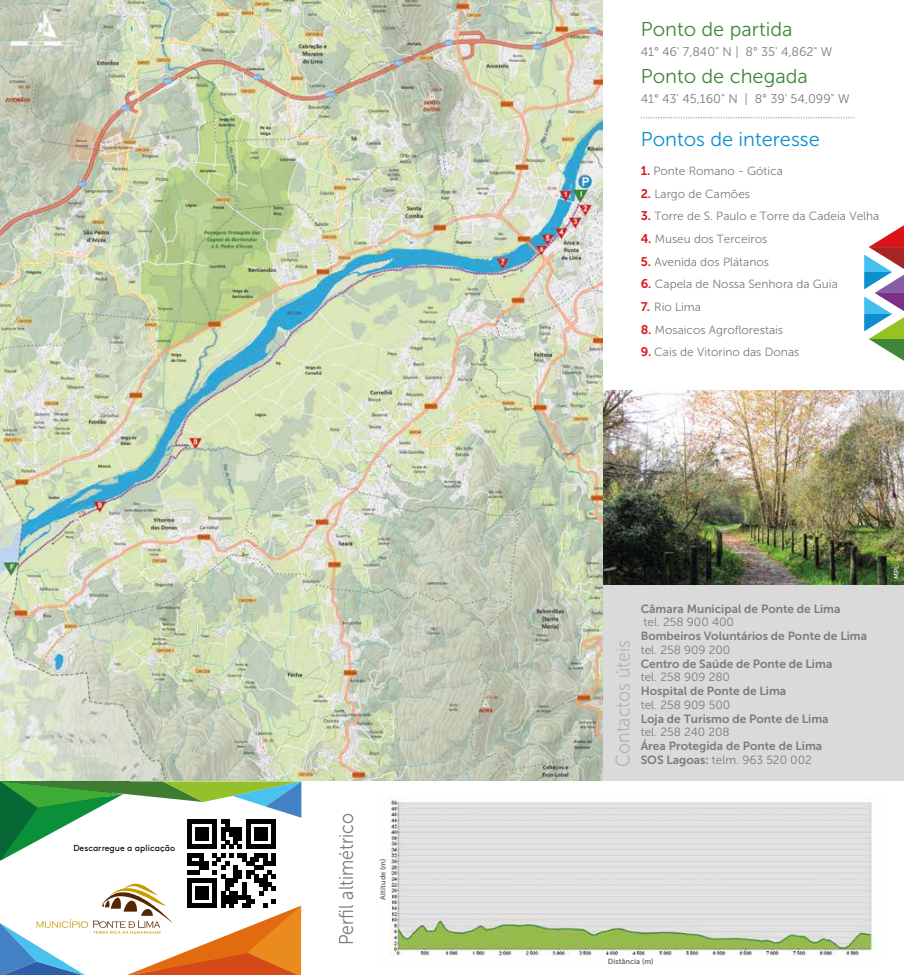
<style>
.page{position:relative;width:904px;height:975px;background:#fff}
.page>*{position:absolute;margin:0;border:0;box-sizing:border-box;transform-origin:0 0}
.t1{font:20px "Museo Sans 300";color:#408739}
.t2{font:20px "Museo Sans 300";color:#0c8fcf}
.t3{font:20px "Museo Sans 300";color:#7c7b7b;scale:.89 1}
.t4{font:20px "Museo Sans 300";color:#b3b3b2;scale:.89 1}
.t5{font:12.5px "Museo Sans 300";color:#7c7b7b}
.t6{font:11.88px "Museo Sans 300";color:#7c7b7b}
.t7{font:11.88px "Museo Sans 700";color:#7c7b7b}
.t8{font:8.75px "Brown";color:#000101}
.t9{font:7.5px "Museo Sans 700";color:#717070}
.t10{font:6.88px "Museo Sans 500";color:#fff}
.s1{font-family:"Museo Sans 700";font-size:12.5px;color:#dc1219}
.s2{font-family:"Museo Sans 700"}
</style>
<div class="page">
<img style="left:602px;top:390px;width:302px;height:195px">
<div style="left:602px;top:585px;width:302px;height:195px;background:#dadada"></div>
<img style="left:0;top:0;width:602px;height:780px">
<svg style="left:640px;top:117px;width:215px;height:1px"></svg>
<img style="left:389px;top:796px;width:488px;height:160px">
<svg style="left:864px;top:225px;width:40px;height:136px"></svg>
<svg style="left:0;top:781px;width:301px;height:193px"></svg>
<p class="t8" style="left:73px;top:841px;width:103px">Descarregue a aplicação</p>
<h1 class="t3" style="left:335px;top:945px;width:150px;rotate:-90deg">Perfil altimétrico</h1>
<p class="t9" style="left:378px;top:899px;width:43px;rotate:-90deg">Altitude (m)</p>
<h1 class="t1" style="left:640px;top:19px;width:153px">Ponto de partida</h1>
<p class="t5" style="left:640px;top:45px;width:193px">41° 46' 7,840" N | 8° 35' 4,862" W</p>
<h1 class="t1" style="left:640px;top:65px;width:169px">Ponto de chegada</h1>
<p class="t5" style="left:640px;top:92px;width:210px">41° 43' 45,160" N | 8° 39' 54,099" W</p>
<h1 class="t2" style="left:640px;top:129px;width:180px">Pontos de interesse</h1>
<p class="t6" style="left:640px;top:164px;width:144px"><span class="s1">1.</span> Ponte Romano - Gótica</p>
<p class="t6" style="left:640px;top:187px;width:111px"><span class="s1">2.</span> Largo de Camões</p>
<p class="t6" style="left:640px;top:210px;width:240px"><span class="s1">3.</span> Torre de S. Paulo e Torre da Cadeia Velha</p>
<p class="t6" style="left:640px;top:232px;width:128px"><span class="s1">4.</span> Museu dos Terceiros</p>
<p class="t6" style="left:640px;top:255px;width:130px"><span class="s1">5.</span> Avenida dos Plátanos</p>
<p class="t6" style="left:640px;top:278px;width:199px"><span class="s1">6.</span> Capela de Nossa Senhora da Guia</p>
<p class="t6" style="left:640px;top:300px;width:62px"><span class="s1">7.</span> Rio Lima</p>
<p class="t6" style="left:640px;top:323px;width:144px"><span class="s1">8.</span> Mosaicos Agroflorestais</p>
<p class="t6" style="left:640px;top:345px;width:160px"><span class="s1">9.</span> Cais de Vitorino das Donas</p>
<h1 class="t4" style="left:612px;top:766px;width:144px;rotate:-90deg">Contactos úteis</h1>
<p class="t7" style="left:640px;top:601px;width:201px">Câmara Municipal de Ponte de Lima</p>
<p class="t6" style="left:643px;top:615px;width:92px">tel. 258 900 400</p>
<p class="t7" style="left:640px;top:629px;width:228px">Bombeiros Voluntários de Ponte de Lima</p>
<p class="t6" style="left:640px;top:643px;width:91px">tel. 258 909 200</p>
<p class="t7" style="left:640px;top:656px;width:193px">Centro de Saúde de Ponte de Lima</p>
<p class="t6" style="left:640px;top:670px;width:91px">tel. 258 909 280</p>
<p class="t7" style="left:640px;top:684px;width:147px">Hospital de Ponte de Lima</p>
<p class="t6" style="left:640px;top:698px;width:91px">tel. 258 909 500</p>
<p class="t7" style="left:640px;top:711px;width:189px">Loja de Turismo de Ponte de Lima</p>
<p class="t6" style="left:640px;top:725px;width:90px">tel. 258 240 208</p>
<p class="t7" style="left:640px;top:739px;width:183px">Área Protegida de Ponte de Lima</p>
<p class="t6" style="left:640px;top:753px;width:173px"><span class="s2">SOS Lagoas:</span> telm. 963 520 002</p>
<p class="t10" style="left:892px;top:579px;width:15px;rotate:-90deg">MPL</p>
<p class="t9" style="left:608px;top:957px;width:47px">Distância (m)</p>
</div>
